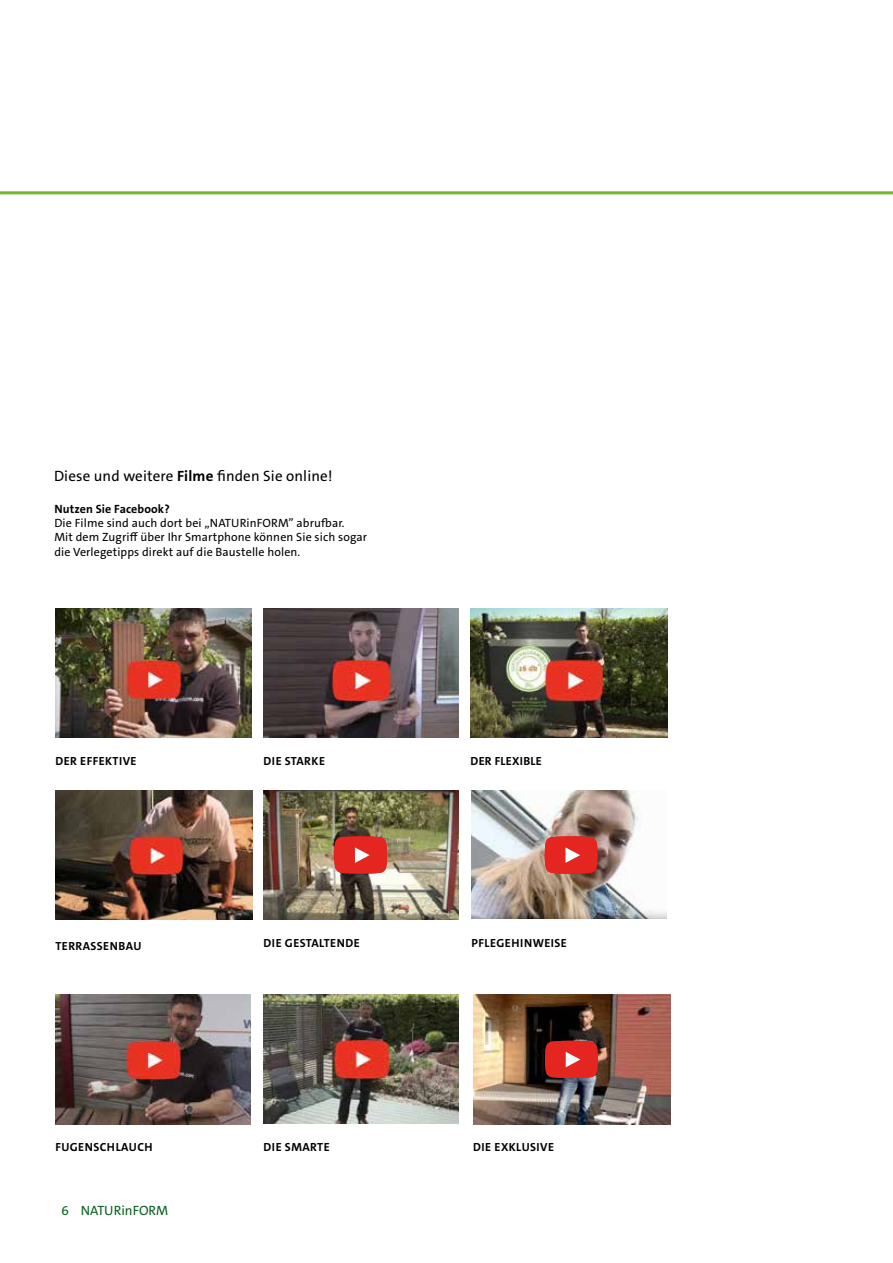
<style>
.page{position:relative;width:893px;height:1263px;background:#fff}
.page>*{position:absolute;margin:0;border:0;box-sizing:border-box;transform-origin:0 0}
.t1{font:15px "The Sans C5";letter-spacing:.01em;color:#000}
.t2{font:13.5px "The Sans C5";color:#08611f}
.t3{font:12px/14.4px "The Sans C5";letter-spacing:.01em;color:#000}
.t4{font:700 12px "The Sans C5";letter-spacing:.01em;color:#000}
.t5{font:700 11.85px "The Sans C5";letter-spacing:.04em;color:#000}
.t6{font:700 11.85px "The Sans C5";letter-spacing:.02em;color:#000}
.s1{font-weight:700}
</style>
<div class="page">
<hr style="left:0;top:191px;width:893px;height:3px;background:#76b82a">
<img style="left:55px;top:608px;width:196px;height:130px">
<img style="left:55px;top:994px;width:196px;height:130px">
<img style="left:263px;top:790px;width:196px;height:130px">
<img style="left:263px;top:608px;width:195px;height:130px">
<img style="left:263px;top:994px;width:195px;height:130px">
<img style="left:471px;top:790px;width:195px;height:128px">
<img style="left:471px;top:608px;width:197px;height:130px">
<img style="left:55px;top:790px;width:198px;height:129px">
<img style="left:473px;top:994px;width:197px;height:130px">
<svg style="left:545px;top:1041px;width:53px;height:37px;background:#de312d"></svg>
<svg style="left:334px;top:836px;width:53px;height:38px;background:#e03732"></svg>
<svg style="left:545px;top:836px;width:53px;height:38px;background:#e03631"></svg>
<p class="t1" style="left:54px;top:467px;width:280px">Diese und weitere <span class="s1">Filme</span> finden Sie online!</p>
<p class="t4" style="left:54px;top:501px;width:117px">Nutzen Sie Facebook?</p>
<p class="t3" style="left:54px;top:516px;width:314px">Die Filme sind auch dort bei „NATURinFORM” abrufbar.<br>Mit dem Zugriff über Ihr Smartphone können Sie sich sogar die Verlegetipps direkt auf die Baustelle holen.</p>
<p class="t5" style="left:55px;top:753px;width:83px">DER EFFEKTIVE</p>
<p class="t5" style="left:263px;top:753px;width:63px">DIE STARKE</p>
<p class="t6" style="left:471px;top:753px;width:73px">DER FLEXIBLE</p>
<p class="t5" style="left:55px;top:939px;width:87px">TERRASSENBAU</p>
<p class="t5" style="left:263px;top:935px;width:98px">DIE GESTALTENDE</p>
<p class="t5" style="left:472px;top:935px;width:97px">PFLEGEHINWEISE</p>
<p class="t5" style="left:55px;top:1140px;width:99px">FUGENSCHLAUCH</p>
<p class="t5" style="left:263px;top:1140px;width:68px">DIE SMARTE</p>
<p class="t5" style="left:473px;top:1140px;width:82px">DIE EXKLUSIVE</p>
<p class="t2" style="left:62px;top:1201px;width:108px">6 NATURinFORM</p>
</div>
